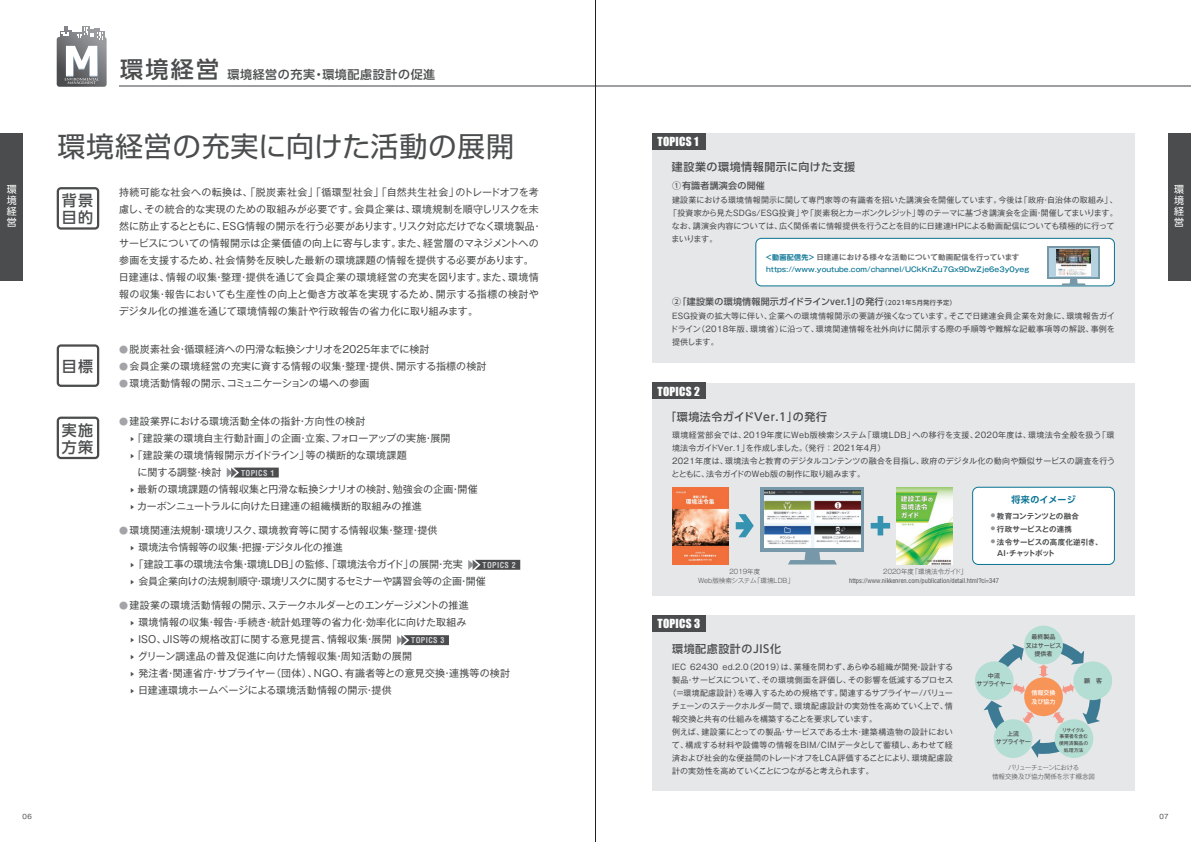
<style>
.page{position:relative;width:1191px;height:842px;background:#fff}
.page>*{position:absolute;margin:0;border:0;box-sizing:border-box;transform-origin:0 0}
.t1{font:28px "Shin Go Pro";letter-spacing:.03em;color:#4b4c4d}
.t2{font:500 23px "UD Shin Go Pro";color:#4b4c4d}
.t3{font:500 15px/17px "UD Shin Go Pro";letter-spacing:.09em;color:#4b4c4d}
.t4{font:500 12px "UD Shin Go Pro";letter-spacing:.05em;color:#4b4c4d}
.t5{font:11.5px "Impact";letter-spacing:.02em;color:#fff}
.t6{font:500 11px "UD Shin Go Pro";letter-spacing:.05em;color:#4b4c4d}
.t7{font:10px/17px "Gothic MB101 Pro";letter-spacing:.01em;color:#4b4c4d}
.t8{font:10px/11px "UD Shin Go Pro";color:#fff;text-align:justify}
.t9{font:500 9px "UD Shin Go Pro";letter-spacing:.025em;color:#4b4c4d}
.t10{font:700 9px "UD Shin Go Pro De";letter-spacing:.025em;color:#087393}
.t11{font:8px/13px "Gothic MB101 Pro";letter-spacing:.015em;color:#4b4c4d;text-align:justify}
.t12{font:8px "Gothic MB101 Pro";letter-spacing:-.005em;color:#4b4c4d}
.t13{font:8px "Gothic MB101 Pro";letter-spacing:.035em;color:#4b4c4d}
.t14{font:8px "Gothic MB101 Pro";letter-spacing:-.01em;color:#4b4c4d}
.t15{font:8px "Gothic MB101 Pro";letter-spacing:-.03em;color:#4b4c4d}
.t16{font:700 condensed 8px "Helvetica";letter-spacing:.05em;color:#d1d2d4}
.t17{font:700 7.5px/11px "Gothic MB101 Pro De";letter-spacing:.005em;color:#4b4c4d}
.t18{font:700 7.5px "Gothic MB101 Pro De";letter-spacing:.01em;color:#6c6d70}
.t19{font:700 7.5px "Gothic MB101 Pro De";letter-spacing:.025em;color:#4b4c4d}
.t20{font:500 7px "Gothic MB101 Pro";color:#087393}
.t21{font:500 7px "Gothic BBB Pro";color:#4b4c4d}
.t22{font:condensed 6.5px "Helvetica";color:#4b4c4d}
.t23{font:300 6.5px/9px "Gothic MB101 Pro";color:#4b4c4d;text-align:center}
.t24{font:300 6.5px/9px "Gothic MB101 Pro";letter-spacing:-.03em;color:#4b4c4d;text-align:center}
.t25{font:500 6px/8.4px "Gothic MB101 Pro";letter-spacing:-.005em;color:#4b4c4d;text-align:center}
.t26{font:500 6px/8.4px "Gothic MB101 Pro";letter-spacing:-.035em;color:#4b4c4d;text-align:center}
.t27{font:500 6px/8.4px "Gothic MB101 Pro";color:#fff}
.t28{font:500 4.8px/6.6px "Gothic MB101 Pro";color:#4b4c4d;text-align:center}
.s1{font-family:"UD Shin Go Pro De";font-size:7px;color:#087393}
.s2{font-size:6.3px}
.s3{font-size:9px;color:#a3a4a8}
</style>
<div class="page">
<hr style="left:119px;top:85px;width:1072px;height:2px;background:#9d9fa2">
<div style="left:652px;top:383px;width:482px;height:212px;background:#e6e7e9"></div>
<div style="left:1168px;top:133px;width:23px;height:148px;background:#4b4c4d"></div>
<div style="left:0;top:133px;width:23px;height:148px;background:#4b4c4d"></div>
<svg style="left:57px;top:26px;width:50px;height:61px"></svg>
<svg style="left:57px;top:187px;width:42px;height:43px"></svg>
<svg style="left:57px;top:417px;width:42px;height:42px"></svg>
<svg style="left:57px;top:344px;width:42px;height:43px"></svg>
<svg style="left:227px;top:468px;width:52px;height:9px"></svg>
<svg style="left:468px;top:560px;width:52px;height:10px"></svg>
<svg style="left:397px;top:635px;width:52px;height:10px"></svg>
<div style="left:652px;top:133px;width:482px;height:230px;background:#e6e7e9"></div>
<div style="left:652px;top:133px;width:53px;height:17px;background:#4b4c4d"></div>
<div style="left:652px;top:383px;width:53px;height:16px;background:#4b4c4d"></div>
<div style="left:761px;top:487px;width:103px;height:64px;background:linear-gradient(to right,#7798a9,#7798a9)"></div>
<svg style="left:788px;top:549px;width:49px;height:15px"></svg>
<img style="left:764px;top:491px;width:96px;height:57px">
<div style="left:652px;top:615px;width:482px;height:176px;background:#e6e7e9"></div>
<div style="left:652px;top:615px;width:53px;height:16px;background:#4b4c4d"></div>
<div style="left:972px;top:487px;width:142px;height:77px;background:#fff;border-radius:6px"></div>
<div style="left:972px;top:487px;width:142px;height:78px;border:1px solid #087393;border-radius:6px"></div>
<div style="left:756px;top:238px;width:358px;height:48px;background:#fff;border-radius:6px"></div>
<div style="left:755px;top:238px;width:359px;height:48px;border:1px solid #087393;border-radius:6px"></div>
<svg style="left:735px;top:514px;width:18px;height:23px"></svg>
<svg style="left:870px;top:516px;width:20px;height:19px"></svg>
<svg style="left:1047px;top:247px;width:52px;height:32px"></svg>
<svg style="left:1061px;top:278px;width:25px;height:8px"></svg>
<svg style="left:1049px;top:248px;width:48px;height:29px"></svg>
<img style="left:1056px;top:250px;width:34px;height:26px">
<div style="left:1024px;top:626px;width:39px;height:38px;background:#b4ded3;border-radius:50%"></div>
<svg style="left:975px;top:637px;width:137px;height:121px"></svg>
<img style="left:672px;top:487px;width:56px;height:78px">
<img style="left:896px;top:487px;width:56px;height:78px">
<hr style="left:595px;top:0;width:1px;height:842px;background:#231f20">
<h2 class="t2" style="left:120px;top:51px;width:100px">環境経営</h2>
<p class="t4" style="left:227px;top:64px;width:209px">環境経営の充実・環境配慮設計の促進</p>
<h1 class="t1" style="left:57px;top:124px;width:458px">環境経営の充実に向けた活動の展開</h1>
<h3 class="t3" style="left:62px;top:191px;width:33px">背景目的</h3>
<p class="t5" style="left:657px;top:133px;width:42px">TOPICS 1</p>
<p class="t6" style="left:672px;top:158px;width:185px">建設業の環境情報開示に向けた支援</p>
<p class="t9" style="left:672px;top:178px;width:94px">①有識者講演会の開催</p>
<p class="t11" style="left:672px;top:192px;width:447px">建設業における環境情報開示に関して専門家等の有識者を招いた講演会を開催しています。今後は「政府・自治体の取組み」、</p>
<p class="t12" style="left:669px;top:206px;width:450px">「投資家から見たSDGｓ/ESG投資」や「炭素税とカーボンクレジット」等のテーマに基づき講演会を企画・開催してまいります。</p>
<p class="t11" style="left:672px;top:218px;width:444px">なお、講演会内容については、広く関係者に情報提供を行うことを目的に日建連HPによる動画配信についても積極的に行って</p>
<p class="t11" style="left:671px;top:231px;width:47px">まいります。</p>
<p class="t8" style="left:7px;top:184px;width:11px">環境経営</p>
<p class="t8" style="left:1174px;top:184px;width:11px">環境経営</p>
<p class="t7" style="left:119px;top:182px;width:425px">持続可能な社会への転換は、「脱炭素社会」「循環型社会」「自然共生社会」のトレードオフを考慮し、その統合的な実現のための取組みが必要です。会員企業は、環境規制を順守しリスクを未然に防止するとともに、ESG情報の開示を行う必要があります。リスク対応だけでなく環境製品・サービスについての情報開示は企業価値の向上に寄与します。また、経営層のマネジメントへの参画を支援するため、社会情勢を反映した最新の環境課題の情報を提供する必要があります。日建連は、情報の収集・整理・提供を通じて会員企業の環境経営の充実を図ります。また、環境情報の収集・報告においても生産性の向上と働き方改革を実現するため、開示する指標の検討やデジタル化の推進を通じて環境情報の集計や行政報告の省力化に取り組みます。</p>
<p class="t18" style="left:766px;top:251px;width:255px"><span class="s1">&lt;動画配信先&gt;</span> 日建連における様々な活動について動画配信を行っています</p>
<p class="t20" style="left:766px;top:264px;width:265px">https://www.youtube.com/channel/UCkKnZu7Gx9DwZje6e3y0yeg</p>
<p class="t9" style="left:672px;top:294px;width:285px">②「建設業の環境情報開示ガイドラインver.1」の発行<span class="s2">（2021年5月発行予定）</span></p>
<p class="t11" style="left:670px;top:308px;width:446px">ESG投資の拡大等に伴い、企業への環境情報開示の要請が強くなっています。そこで日建連会員企業を対象に、環境報告ガイドライン（2018年版、環境省）に沿って、環境関連情報を社外向けに開示する際の手順等や難解な記載事項等の解説、事例を提供します。</p>
<p class="t7" style="left:119px;top:339px;width:312px"><span class="s3">●</span> 脱炭素社会・循環経済への円滑な転換シナリオを2025年までに検討</p>
<p class="t7" style="left:119px;top:356px;width:369px"><span class="s3">●</span> 会員企業の環境経営の充実に資する情報の収集・整理・提供、開示する指標の検討</p>
<p class="t7" style="left:119px;top:373px;width:252px"><span class="s3">●</span> 環境活動情報の開示、コミュニケーションの場への参画</p>
<h3 class="t3" style="left:62px;top:357px;width:33px">目標</h3>
<p class="t5" style="left:657px;top:382px;width:44px">TOPICS 2</p>
<p class="t6" style="left:665px;top:407px;width:163px">「環境法令ガイドVer.1」の発行</p>
<p class="t11" style="left:671px;top:427px;width:445px;text-align:left">環境経営部会では、2019年度にWeb版検索システム「環境LDB」への移行を支援、2020年度は、環境法令全般を扱う「環境法令ガイドVer.1」を作成しました。（発行 ： 2021年4月）<br>2021年度は、環境法令と教育のデジタルコンテンツの融合を目指し、政府のデジタル化の動向や類似サービスの調査を行うとともに、法令ガイドのWeb版の制作に取り組みます。</p>
<p class="t7" style="left:119px;top:412px;width:248px"><span class="s3">●</span> 建設業界における環境活動全体の指針・方向性の検討</p>
<p class="t7" style="left:130px;top:429px;width:322px"><sup>▶</sup>「建設業の環境自主行動計画」の企画・立案、フォローアップの実施・展開</p>
<p class="t7" style="left:130px;top:446px;width:278px"><sup>▶</sup>「建設業の環境情報開示ガイドライン」等の横断的な環境課題</p>
<p class="t7" style="left:137px;top:463px;width:85px">に関する調整・検討</p>
<p class="t7" style="left:130px;top:480px;width:349px"><sup>▶</sup> 最新の環境課題の情報収集と円滑な転換シナリオの検討、勉強会の企画・開催</p>
<p class="t7" style="left:130px;top:497px;width:294px"><sup>▶</sup> カーボンニュートラルに向けた日建連の組織横断的取組みの推進</p>
<p class="t7" style="left:130px;top:521px;width:357px;text-indent:-11px"><span class="s3">●</span> 環境関連法規制・環境リスク、環境教育等に関する情報収集・整理・提供<br><sup>▶</sup> 環境法令情報等の収集・把握・デジタル化の推進<br><sup>▶</sup>「建設工事の環境法令集・環境LDB」の監修、「環境法令ガイド」の展開・充実<br><sup>▶</sup> 会員企業向けの法規制順守・環境リスクに関するセミナーや講習会等の企画・開催</p>
<p class="t7" style="left:130px;top:596px;width:382px;text-indent:-11px"><span class="s3">●</span> 建設業の環境活動情報の開示、ステークホルダーとのエンゲージメントの推進<br><sup>▶</sup> 環境情報の収集・報告・手続き・統計処理等の省力化・効率化に向けた取組み<br><sup>▶</sup> ISO、JIS等の規格改訂に関する意見提言、情報収集・展開<br><sup>▶</sup> グリーン調達品の普及促進に向けた情報収集・周知活動の展開<br><sup>▶</sup> 発注者・関連省庁・サプライヤー（団体）、NGO、有識者等との意見交換・連携等の検討<sup>▶</sup> 日建連環境ホームページによる環境活動情報の開示・提供</p>
<h3 class="t3" style="left:62px;top:421px;width:33px">実施方策</h3>
<p class="t16" style="left:241px;top:468px;width:35px">TOPICS 1</p>
<p class="t10" style="left:1011px;top:492px;width:66px">将来のイメージ</p>
<p class="t17" style="left:990px;top:509px;width:90px"><sup>●</sup> 教育コンテンツとの融合</p>
<p class="t19" style="left:990px;top:522px;width:83px"><sup>●</sup> 行政サービスとの連携</p>
<p class="t17" style="left:997px;top:535px;width:107px;text-indent:-7px"><sup>●</sup> 法令サービスの高度化逆引き、<br>AI・チャットボット</p>
<p class="t16" style="left:482px;top:560px;width:35px">TOPICS 2</p>
<p class="t23" style="left:698px;top:566px;width:97px">2019年度<br>Web版検索システム「環境LDB」</p>
<p class="t23" style="left:883px;top:566px;width:85px">2020年度「環境法令ガイド」</p>
<p class="t22" style="left:849px;top:577px;width:151px">https://www.nikkenren.com/publication/detail.html?ci=347</p>
<p class="t5" style="left:657px;top:614px;width:44px">TOPICS 3</p>
<p class="t6" style="left:672px;top:640px;width:110px">環境配慮設計のJIS化</p>
<p class="t25" style="left:1025px;top:632px;width:37px">最終製品<br>又はサービス提供者</p>
<p class="t27" style="left:1031px;top:688px;width:26px">情報交換及び協力</p>
<p class="t28" style="left:1059px;top:726px;width:31px">リサイクル<br>事業者を含む使用済製品の処理方法</p>
<p class="t16" style="left:411px;top:635px;width:35px">TOPICS 3</p>
<p class="t11" style="left:672px;top:660px;width:283px">IEC 62430 ed.2.0（2019）は、業種を問わず、あらゆる組織が開発・設計する</p>
<p class="t11" style="left:672px;top:673px;width:282px">製品・サービスについて、その環境側面を評価し、その影響を低減するプロセス</p>
<p class="t11" style="left:668px;top:686px;width:286px">（＝環境配慮設計）を導入するための規格です。関連するサプライヤー/バリュー</p>
<p class="t11" style="left:672px;top:699px;width:282px">チェーンのステークホルダー間で、環境配慮設計の実効性を高めていく上で、情</p>
<p class="t14" style="left:672px;top:713px;width:206px">報交換と共有の仕組みを構築することを要求しています。</p>
<p class="t11" style="left:672px;top:725px;width:282px">例えば、建設業にとっての製品・サービスである土木・建築構造物の設計におい</p>
<p class="t13" style="left:672px;top:739px;width:282px">て、構成する材料や設備等の情報をBIM/CIMデータとして蓄積し、あわせて経</p>
<p class="t11" style="left:672px;top:751px;width:282px">済および社会的な便益間のトレードオフをLCA評価することにより、環境配慮設</p>
<p class="t15" style="left:672px;top:765px;width:203px">計の実効性を高めていくことにつながると考えられます。</p>
<p class="t26" style="left:976px;top:670px;width:36px">中流<br>サプライヤー</p>
<p class="t25" style="left:1084px;top:676px;width:20px">顧　客</p>
<p class="t26" style="left:995px;top:729px;width:36px">上流<br>サプライヤー</p>
<p class="t24" style="left:992px;top:762px;width:105px">バリューチェーンにおける<br>情報交換及び協力関係を示す概念図</p>
<p class="t21" style="left:23px;top:811px;width:11px">06</p>
<p class="t21" style="left:1159px;top:811px;width:11px">07</p>
</div>
